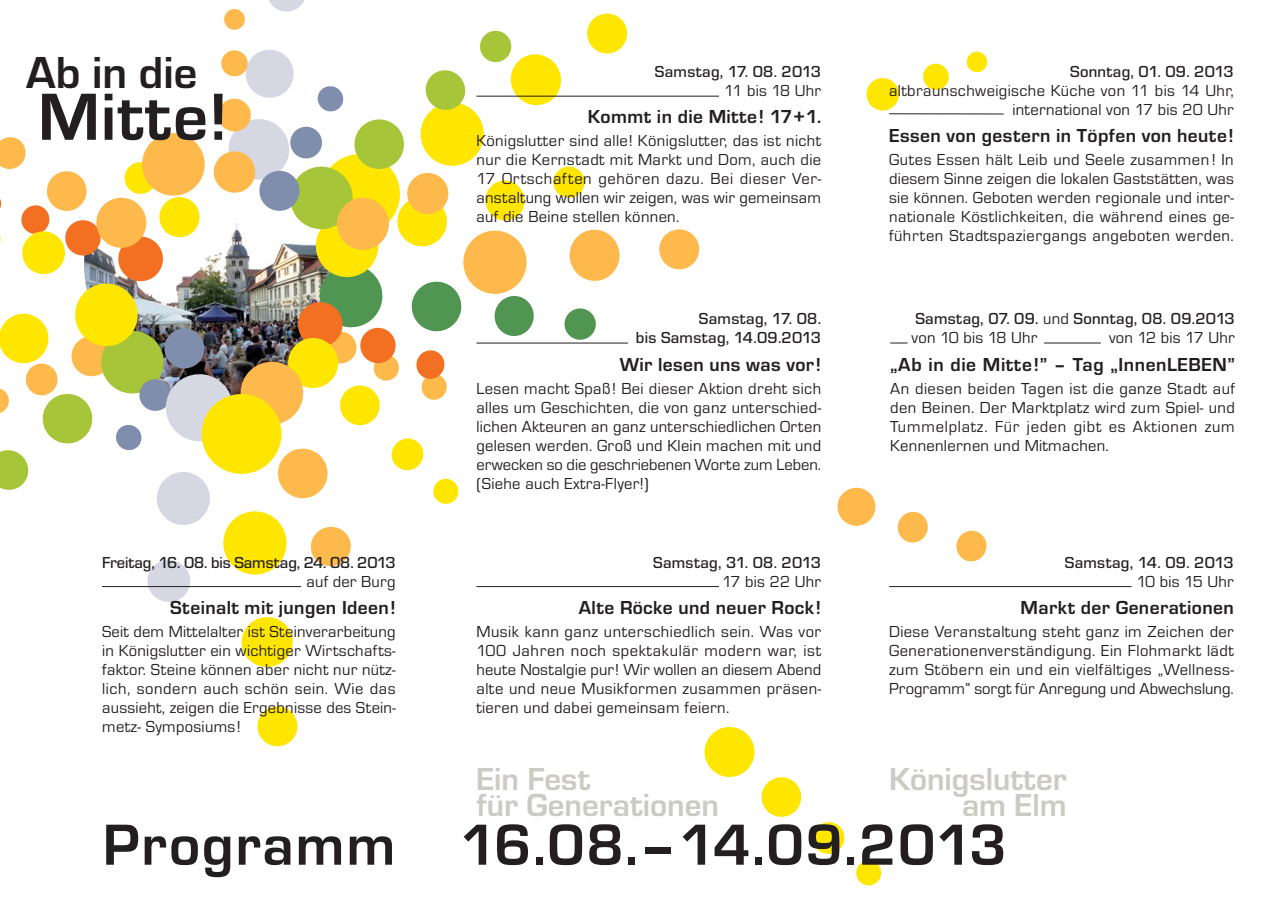
<style>
.page{position:relative;width:1272px;height:902px;background:#fff}
.page>*{position:absolute;margin:0;border:0;box-sizing:border-box;transform-origin:0 0}
.t1{font:700 69px "Eurostile T";letter-spacing:.015em;color:#231f20}
.t2{font:700 60px "Eurostile T";letter-spacing:.025em;color:#231f20}
.t3{font:700 46.5px "Eurostile T";color:#231f20}
.t4{font:700 33px/26.4px "Eurostile T";color:#cbcbc4}
.t5{font:700 19.5px "Eurostile T";letter-spacing:.02em;color:#231f20}
.t6{font:16.5px/18.9px "Eurostile T";letter-spacing:.02em;color:#231f20;text-align:justify}
.t7{font:500 16.5px/18.9px "Eurostile T";letter-spacing:.015em;color:#231f20;text-align:right}
.t8{font:500 16.5px "Eurostile T";letter-spacing:-.01em;color:#231f20}
.s1{font-weight:400}
</style>
<div class="page">
<svg style="left:241px;top:617px;width:52px;height:51px"></svg>
<svg style="left:257px;top:706px;width:41px;height:41px"></svg>
<svg style="left:0;top:0;width:630px;height:602px"></svg>
<svg style="left:659px;top:229px;width:41px;height:41px"></svg>
<hr style="left:102px;top:586px;width:199px;height:1px;background:#231f20">
<hr style="left:889px;top:113px;width:114px;height:1px;background:#231f20">
<hr style="left:476px;top:342px;width:152px;height:1px;background:#231f20">
<hr style="left:476px;top:586px;width:243px;height:1px;background:#231f20">
<hr style="left:476px;top:96px;width:243px;height:1px;background:#231f20">
<svg style="left:866px;top:78px;width:33px;height:33px"></svg>
<svg style="left:923px;top:63px;width:26px;height:27px"></svg>
<svg style="left:966px;top:51px;width:22px;height:22px"></svg>
<svg style="left:890px;top:342px;width:17px;height:1px"></svg>
<hr style="left:1044px;top:342px;width:56px;height:1px;background:#231f20">
<hr style="left:889px;top:586px;width:242px;height:1px;background:#231f20">
<svg style="left:704px;top:727px;width:98px;height:90px"></svg>
<svg style="left:812px;top:822px;width:33px;height:32px"></svg>
<svg style="left:856px;top:860px;width:26px;height:26px"></svg>
<svg style="left:837px;top:487px;width:39px;height:39px"></svg>
<svg style="left:897px;top:511px;width:31px;height:32px"></svg>
<svg style="left:956px;top:530px;width:31px;height:32px"></svg>
<h3 class="t3" style="left:26px;top:54px;width:173px">Ab in die</h3>
<h1 class="t1" style="left:38px;top:90px;width:192px">Mitte!</h1>
<p class="t8" style="left:102px;top:556px;width:295px">Freitag, 16. 08. bis Samstag, 24. 08. 2013</p>
<p class="t6" style="left:306px;top:573px;width:91px">auf der Burg</p>
<p class="t5" style="left:170px;top:600px;width:227px">Steinalt mit jungen Ideen!</p>
<p class="t6" style="left:102px;top:623px;width:295px">Seit dem Mittelalter ist Steinverarbeitung in Königslutter ein wichtiger Wirtschafts&shy;faktor. Steine können aber nicht nur nütz&shy;lich, sondern auch schön sein. Wie das aussieht, zeigen die Ergebnisse des Stein&shy;metz- Symposiums!</p>
<p class="t7" style="left:655px;top:63px;width:167px">Samstag, 17. 08. 2013</p>
<p class="t6" style="left:724px;top:82px;width:98px">11 bis 18 Uhr</p>
<p class="t5" style="left:588px;top:109px;width:235px">Kommt in die Mitte! 17+1.</p>
<p class="t6" style="left:476px;top:133px;width:346px">Königslutter sind alle! Königslutter, das ist nicht nur die Kernstadt mit Markt und Dom, auch die 17 Ortschaften gehören dazu. Bei dieser Ver&shy;anstaltung wollen wir zeigen, was wir gemeinsam auf die Beine stellen können.</p>
<p class="t7" style="left:636px;top:311px;width:187px">Samstag, 17. 08.<br>bis Samstag, 14.09.2013</p>
<p class="t5" style="left:619px;top:356px;width:203px">Wir lesen uns was vor!</p>
<p class="t6" style="left:476px;top:380px;width:346px">Lesen macht Spaß! Bei dieser Aktion dreht sich alles um Geschichten, die von ganz unterschied&shy;lichen Akteuren an ganz unterschiedlichen Orten gelesen werden. Groß und Klein machen mit und erwecken so die geschriebenen Worte zum Leben. (Siehe auch Extra-Flyer!)</p>
<p class="t7" style="left:653px;top:554px;width:169px">Samstag, 31. 08. 2013</p>
<p class="t6" style="left:722px;top:573px;width:100px">17 bis 22 Uhr</p>
<p class="t5" style="left:579px;top:600px;width:244px">Alte Röcke und neuer Rock!</p>
<p class="t6" style="left:476px;top:623px;width:346px">Musik kann ganz unterschiedlich sein. Was vor 100 Jahren noch spektakulär modern war, ist heute Nostalgie pur! Wir wollen an diesem Abend alte und neue Musikformen zusammen präsen&shy;tieren und dabei gemeinsam feiern.</p>
<p class="t7" style="left:1070px;top:63px;width:165px">Sonntag, 01. 09. 2013</p>
<p class="t6" style="left:889px;top:82px;width:346px;text-align:right">altbraunschweigische Küche von 11 bis 14 Uhr, international von 17 bis 20 Uhr</p>
<p class="t5" style="left:889px;top:128px;width:346px">Essen von gestern in Töpfen von heute!</p>
<p class="t6" style="left:889px;top:152px;width:346px">Gutes Essen hält Leib und Seele zusammen! In diesem Sinne zeigen die lokalen Gaststätten, was sie können. Geboten werden regionale und inter&shy;nationale Köstlichkeiten, die während eines ge&shy;führten Stadtspaziergangs angeboten werden.</p>
<p class="t7" style="left:911px;top:311px;width:325px;text-align:left">Samstag, 07. 09. <span class="s1">und</span> Sonntag, 08. 09.2013 <span class="s1">von 10 bis 18 Uhr</span></p>
<p class="t6" style="left:1108px;top:330px;width:127px">von 12 bis 17 Uhr</p>
<p class="t5" style="left:890px;top:356px;width:346px">„Ab in die Mitte!” – Tag „InnenLEBEN”</p>
<p class="t6" style="left:890px;top:380px;width:346px">An diesen beiden Tagen ist die ganze Stadt auf den Beinen. Der Marktplatz wird zum Spiel- und Tummelplatz. Für jeden gibt es Aktionen zum Kennenlernen und Mitmachen.</p>
<p class="t7" style="left:1064px;top:554px;width:170px">Samstag, 14. 09. 2013</p>
<p class="t6" style="left:1136px;top:573px;width:99px">10 bis 15 Uhr</p>
<p class="t5" style="left:1020px;top:600px;width:215px">Markt der Generationen</p>
<p class="t6" style="left:889px;top:623px;width:346px">Diese Veranstaltung steht ganz im Zeichen der Generationenverständigung. Ein Flohmarkt lädt zum Stöbern ein und ein vielfältiges „Wellness-Programm” sorgt für Anregung und Abwechslung.</p>
<h3 class="t4" style="left:476px;top:768px;width:244px">Ein Fest<br>für Generationen</h3>
<h3 class="t4" style="left:889px;top:768px;width:179px;text-align:right">Königslutter am Elm</h3>
<h2 class="t2" style="left:103px;top:821px;width:905px">Programm 16.08.–14.09.2013</h2>
</div>
